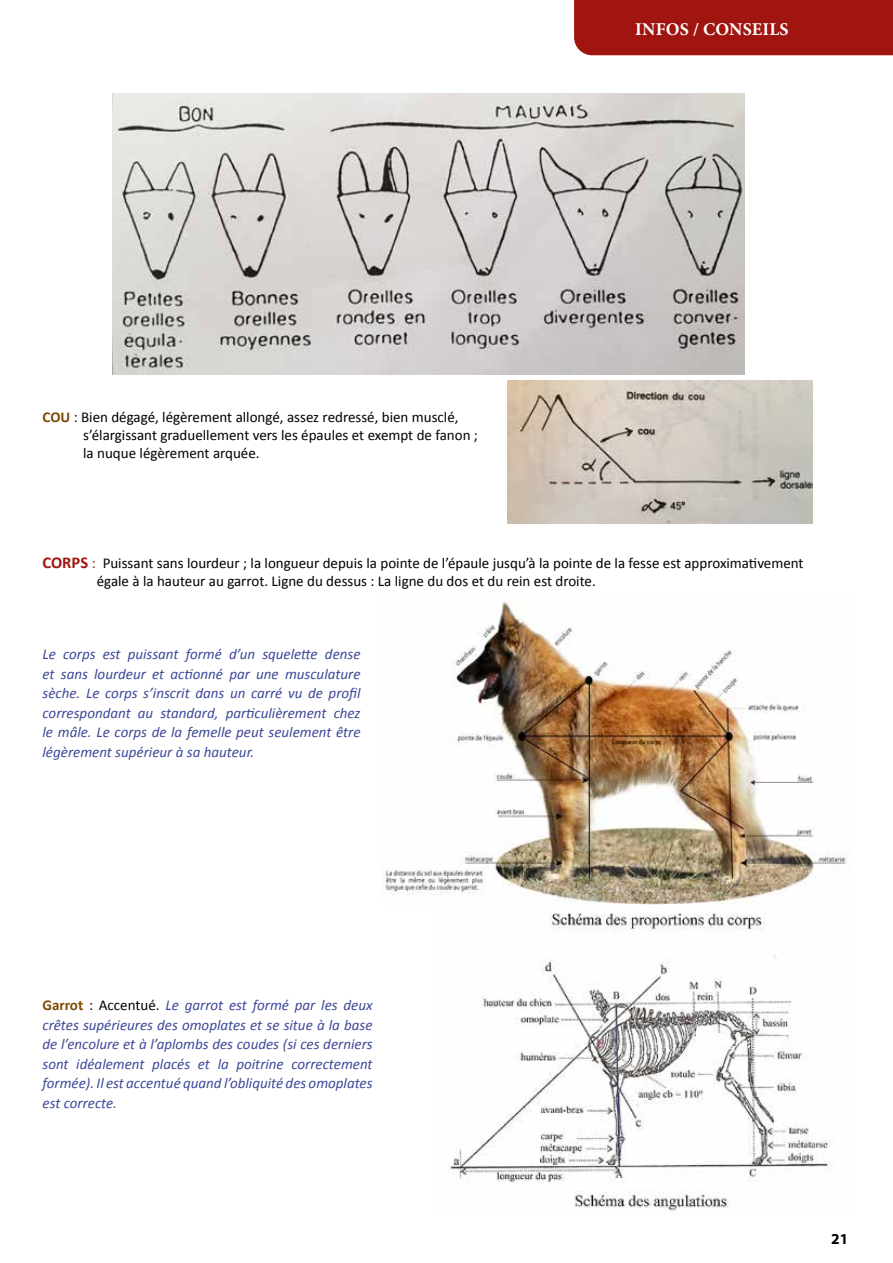
<style>
.page{position:relative;width:893px;height:1263px;background:#fff}
.page>*{position:absolute;margin:0;border:0;box-sizing:border-box;transform-origin:0 0}
.t1{font:700 18px "Minion Pro";letter-spacing:.01em;color:#fff}
.t2{font:italic 15px/19.5px "Calibri";color:#3d4898;text-align:justify}
.t3{font:15px/18px "Calibri";color:#000}
.t4{font:700 15px "Myriad Web Pro";color:#000}
.s1{font-weight:700;color:#7d4a03}
.s2{font-weight:700;font-size:16.5px;color:#a11510}
.s3{color:#a11510}
.s4{font-weight:700;font-style:normal;color:#7d4a03}
.s5{font-style:normal;color:#000}
.s6{color:#2f5496}
</style>
<div class="page">
<div style="left:574px;top:0;width:319px;height:55px;background:#a11510"></div>
<img style="left:112px;top:94px;width:632px;height:280px">
<img style="left:508px;top:381px;width:304px;height:142px">
<img style="left:382px;top:601px;width:467px;height:304px">
<img style="left:448px;top:913px;width:385px;height:298px">
<p class="t1" style="left:635px;top:17px;width:155px">INFOS / CONSEILS</p>
<p class="t3" style="left:83px;top:408px;width:396px;text-indent:-41px"><span class="s1">COU</span> : Bien dégagé, légèrement allongé, assez redressé, bien musclé, s’élargissant graduellement vers les épaules et exempt de fanon ; la nuque légèrement arquée.</p>
<p class="t3" style="left:97px;top:554px;width:708px;text-indent:-54px"><span class="s2">CORPS</span> <span class="s3">:</span> Puissant sans lourdeur ; la longueur depuis la pointe de l’épaule jusqu’à la pointe de la fesse est approximativement égale à la hauteur au garrot. Ligne du dessus : La ligne du dos et du rein est droite.</p>
<p class="t2" style="left:43px;top:644px;width:320px">Le corps est puissant formé d’un squelette dense et sans lourdeur et actionné par une musculature sèche. Le corps s’inscrit dans un carré vu de profil correspondant au standard, particulièrement chez le mâle. Le corps de la femelle peut seulement être légèrement supérieur à sa hauteur.</p>
<p class="t2" style="left:43px;top:995px;width:332px"><span class="s4">Garrot</span> <span class="s5">: Accentué.</span> Le garrot est formé par les deux crêtes supérieures des omoplates et se situe à la base de l’encolure et à l’aplombs des coudes (si ces derniers sont idéalement placés et la poitrine correctement formée). Il est accentué quand l’obliquité des omoplates est correcte<span class="s6">.</span></p>
<p class="t4" style="left:831px;top:1230px;width:19px">21</p>
</div>
